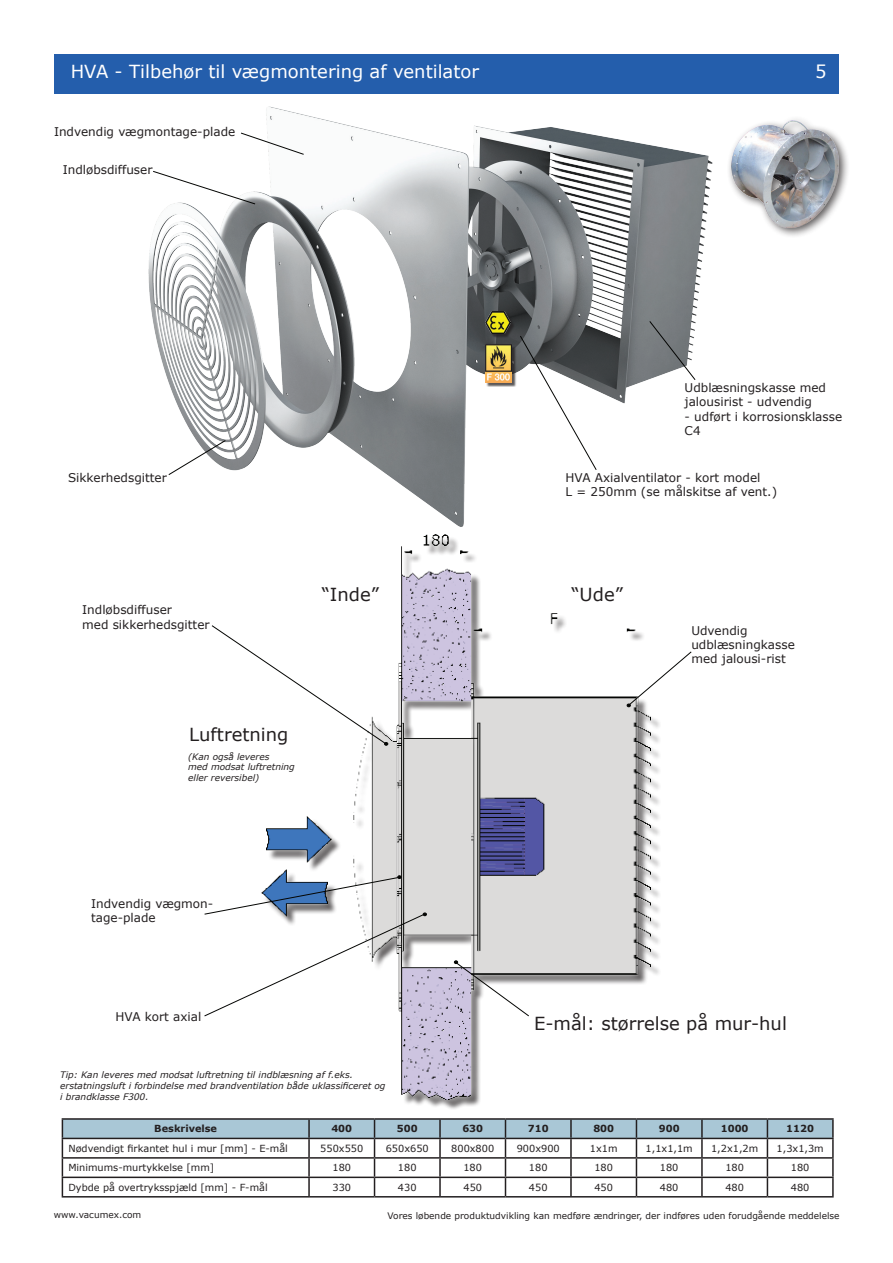
<style>
.page{position:relative;width:893px;height:1263px;background:#fff}
.page>*{position:absolute;margin:0;border:0;box-sizing:border-box;transform-origin:0 0}
.t1{font:18px "Verdana";color:#231f20}
.t2{font:18px "Verdana";color:#fff}
.t3{font:12px/14.4px "Verdana";color:#231f20}
.t4{font:9.75px "Verdana";color:#231f20}
.t5{font:700 9.75px "Verdana";color:#231f20}
.t6{font:italic 9px/10.8px "Verdana";color:#231f20}
.t7{font:9px "Verdana";color:#231f20}
</style>
<div class="page">
<img style="left:148px;top:106px;width:565px;height:419px">
<img style="left:267px;top:535px;width:383px;height:565px">
<div style="left:253px;top:862px;width:84px;height:64px;background:#fff"></div>
<img style="left:267px;top:858px;width:60px;height:17px">
<svg style="left:211px;top:625px;width:177px;height:120px"></svg>
<svg style="left:627px;top:651px;width:65px;height:56px"></svg>
<svg style="left:204px;top:875px;width:223px;height:141px"></svg>
<svg style="left:454px;top:961px;width:75px;height:55px"></svg>
<svg style="left:168px;top:440px;width:58px;height:35px"></svg>
<svg style="left:153px;top:171px;width:103px;height:33px"></svg>
<svg style="left:241px;top:133px;width:63px;height:22px"></svg>
<svg style="left:520px;top:335px;width:77px;height:135px"></svg>
<svg style="left:649px;top:321px;width:47px;height:59px"></svg>
<div style="left:486px;top:346px;width:31px;height:41px;background:#231f20;opacity:.75"></div>
<img style="left:485px;top:345px;width:27px;height:37px">
<div style="left:486px;top:313px;width:29px;height:25px;background:#231f20;opacity:.75"></div>
<img style="left:485px;top:311px;width:26px;height:22px">
<div style="left:54px;top:55px;width:785px;height:39px;background:#245eac"></div>
<hr style="left:62px;top:1118px;width:247px;height:2px;background:#231f20">
<hr style="left:309px;top:1118px;width:66px;height:2px;background:#231f20">
<hr style="left:374px;top:1118px;width:66px;height:2px;background:#231f20">
<hr style="left:440px;top:1118px;width:65px;height:2px;background:#231f20">
<hr style="left:505px;top:1118px;width:66px;height:2px;background:#231f20">
<hr style="left:571px;top:1118px;width:65px;height:2px;background:#231f20">
<hr style="left:636px;top:1118px;width:66px;height:2px;background:#231f20">
<hr style="left:702px;top:1118px;width:65px;height:2px;background:#231f20">
<hr style="left:767px;top:1118px;width:67px;height:2px;background:#231f20">
<svg style="left:62px;top:1119px;width:772px;height:77px"></svg>
<hr style="left:62px;top:1196px;width:247px;height:1px;background:#231f20">
<hr style="left:309px;top:1196px;width:66px;height:1px;background:#231f20">
<hr style="left:374px;top:1196px;width:66px;height:1px;background:#231f20">
<hr style="left:440px;top:1196px;width:65px;height:1px;background:#231f20">
<hr style="left:505px;top:1196px;width:66px;height:1px;background:#231f20">
<hr style="left:571px;top:1196px;width:65px;height:1px;background:#231f20">
<hr style="left:636px;top:1196px;width:66px;height:1px;background:#231f20">
<hr style="left:702px;top:1196px;width:65px;height:1px;background:#231f20">
<hr style="left:767px;top:1196px;width:67px;height:1px;background:#231f20">
<div style="left:726px;top:116px;width:123px;height:122px;background:#231f20;opacity:.75"></div>
<img style="left:731px;top:121px;width:108px;height:106px">
<h1 class="t2" style="left:71px;top:60px;width:410px">HVA - Tilbehør til vægmontering af ventilator</h1>
<h1 class="t2" style="left:815px;top:60px;width:13px">5</h1>
<p class="t3" style="left:54px;top:124px;width:183px">Indvendig vægmontage-plade</p>
<p class="t3" style="left:63px;top:162px;width:91px">Indløbsdiffuser</p>
<p class="t3" style="left:68px;top:470px;width:100px">Sikkerhedsgitter</p>
<p class="t3" style="left:685px;top:380px;width:143px">Udblæsningskasse med jalousirist - udvendig</p>
<p class="t3" style="left:685px;top:409px;width:159px">- udført i korrosionsklasse<br>C4</p>
<p class="t3" style="left:566px;top:470px;width:213px">HVA Axialventilator - kort model<br>L = 250mm (se målskitse af vent.)</p>
<p class="t3" style="left:82px;top:602px;width:129px">Indløbsdiffuser<br>med sikkerhedsgitter</p>
<h1 class="t1" style="left:322px;top:583px;width:59px">“Inde”</h1>
<h1 class="t1" style="left:571px;top:583px;width:53px">“Ude”</h1>
<h1 class="t1" style="left:189px;top:723px;width:101px">Luftretning</h1>
<p class="t6" style="left:188px;top:751px;width:108px">(Kan også leveres<br>med modsat luftretning eller reversibel)</p>
<p class="t3" style="left:691px;top:623px;width:105px">Udvendig udblæsningkasse med jalousi-rist</p>
<p class="t3" style="left:91px;top:896px;width:124px">Indvendig vægmon&shy;tage-plade</p>
<p class="t3" style="left:116px;top:1009px;width:87px">HVA kort axial</p>
<h1 class="t1" style="left:534px;top:1012px;width:254px">E-mål: størrelse på mur-hul</h1>
<p class="t6" style="left:60px;top:1069px;width:327px">Tip: Kan leveres med modsat luftretning til indblæsning af f.eks. erstatningsluft i forbindelse med brandventilation både uklassificeret og i brandklasse F300.</p>
<p class="t5" style="left:154px;top:1123px;width:64px">Beskrivelse</p>
<p class="t5" style="left:331px;top:1123px;width:22px">400</p>
<p class="t5" style="left:397px;top:1123px;width:22px">500</p>
<p class="t5" style="left:462px;top:1123px;width:22px">630</p>
<p class="t5" style="left:528px;top:1123px;width:22px">710</p>
<p class="t5" style="left:593px;top:1123px;width:22px">800</p>
<p class="t5" style="left:659px;top:1123px;width:22px">900</p>
<p class="t5" style="left:721px;top:1123px;width:29px">1000</p>
<p class="t5" style="left:786px;top:1123px;width:29px">1120</p>
<p class="t4" style="left:68px;top:1142px;width:221px">Nødvendigt firkantet hul i mur [mm] - E-mål</p>
<p class="t4" style="left:320px;top:1142px;width:44px">550x550</p>
<p class="t4" style="left:386px;top:1142px;width:44px">650x650</p>
<p class="t4" style="left:451px;top:1142px;width:44px">800x800</p>
<p class="t4" style="left:517px;top:1142px;width:44px">900x900</p>
<p class="t4" style="left:590px;top:1142px;width:29px">1x1m</p>
<p class="t4" style="left:646px;top:1142px;width:49px">1,1x1,1m</p>
<p class="t4" style="left:711px;top:1142px;width:49px">1,2x1,2m</p>
<p class="t4" style="left:777px;top:1142px;width:49px">1,3x1,3m</p>
<p class="t4" style="left:68px;top:1161px;width:147px">Minimums-murtykkelse [mm]</p>
<p class="t4" style="left:332px;top:1161px;width:20px">180</p>
<p class="t4" style="left:398px;top:1161px;width:20px">180</p>
<p class="t4" style="left:463px;top:1161px;width:20px">180</p>
<p class="t4" style="left:529px;top:1161px;width:20px">180</p>
<p class="t4" style="left:594px;top:1161px;width:20px">180</p>
<p class="t4" style="left:660px;top:1161px;width:20px">180</p>
<p class="t4" style="left:725px;top:1161px;width:20px">180</p>
<p class="t4" style="left:791px;top:1161px;width:20px">180</p>
<p class="t4" style="left:68px;top:1181px;width:201px">Dybde på overtryksspjæld [mm] - F-mål</p>
<p class="t4" style="left:332px;top:1181px;width:20px">330</p>
<p class="t4" style="left:398px;top:1181px;width:20px">430</p>
<p class="t4" style="left:463px;top:1181px;width:20px">450</p>
<p class="t4" style="left:529px;top:1181px;width:20px">450</p>
<p class="t4" style="left:594px;top:1181px;width:20px">450</p>
<p class="t4" style="left:660px;top:1181px;width:20px">480</p>
<p class="t4" style="left:725px;top:1181px;width:20px">480</p>
<p class="t4" style="left:791px;top:1181px;width:20px">480</p>
<p class="t7" style="left:54px;top:1209px;width:89px">www.vacumex.com</p>
<p class="t7" style="left:387px;top:1209px;width:454px">Vores løbende produktudvikling kan medføre ændringer, der indføres uden forudgående meddelelse</p>
</div>
